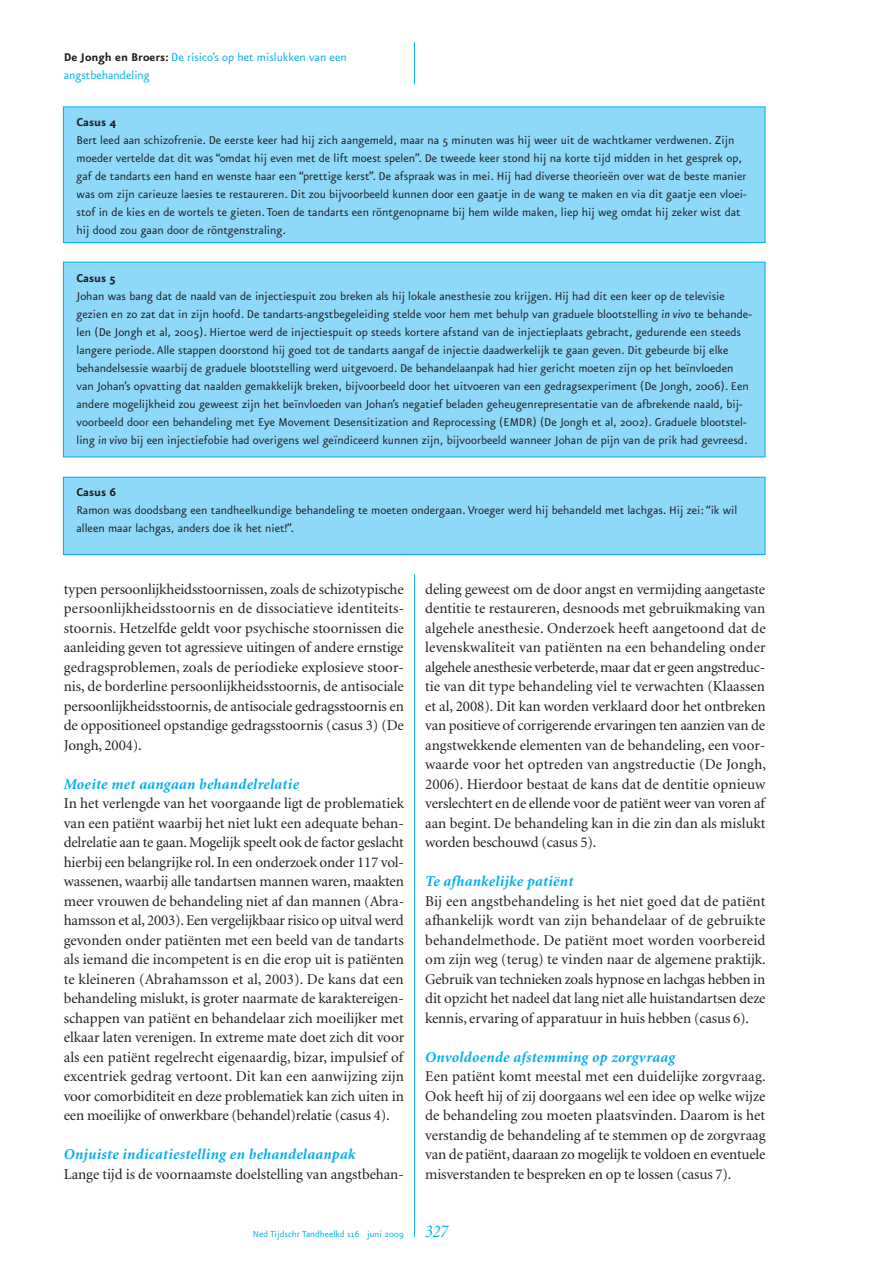
<style>
.page{position:relative;width:893px;height:1263px;background:#fff}
.page>*{position:absolute;margin:0;border:0;box-sizing:border-box;transform-origin:0 0}
.t1{font:15px/19.5px "Minion";letter-spacing:-.01em;color:#231f20;text-align:justify}
.t2{font:italic 700 15px "Minion";letter-spacing:.02em;color:#00aeef}
.t3{font:13.5px/18px "Eureka Sans";color:#231f20}
.t4{font:13.5px/18px "Eureka Sans";color:#00aeef}
.t5{font:700 13.5px "Eureka Sans";color:#231f20}
.t6{font:10.5px "Eureka Sans";color:#00aeef}
.s1{font-weight:700;color:#231f20}
.s2{font-style:italic}
.s3{font-family:"Minion";font-style:italic;font-size:18px}
</style>
<div class="page">
<hr style="left:414px;top:574px;width:1px;height:663px;background:#00aeef">
<hr style="left:414px;top:42px;width:1px;height:43px;background:#00aeef">
<div style="left:63px;top:107px;width:702px;height:136px;background:#8ed8f8"></div>
<div style="left:63px;top:107px;width:702px;height:136px;border:1px solid #00aeef"></div>
<div style="left:63px;top:262px;width:702px;height:195px;background:#8ed8f8"></div>
<div style="left:63px;top:262px;width:702px;height:195px;border:1px solid #00aeef"></div>
<div style="left:63px;top:477px;width:702px;height:77px;background:#8ed8f8"></div>
<div style="left:63px;top:477px;width:702px;height:78px;border:1px solid #00aeef"></div>
<p class="t4" style="left:64px;top:49px;width:284px"><span class="s1">De Jongh en Broers:</span> De risico’s op het mislukken van een angstbehandeling</p>
<p class="t5" style="left:77px;top:117px;width:42px">Casus 4</p>
<p class="t3" style="left:77px;top:132px;width:671px">Bert leed aan schizofrenie. De eerste keer had hij zich aangemeld, maar na 5 minuten was hij weer uit de wachtkamer verdwenen. Zijn moeder vertelde dat dit was “omdat hij even met de lift moest spelen”. De tweede keer stond hij na korte tijd midden in het gesprek op, gaf de tandarts een hand en wenste haar een “prettige kerst”. De afspraak was in mei. Hij had diverse theorieën over wat de beste manier was om zijn carieuze laesies te restaureren. Dit zou bijvoorbeeld kunnen door een gaatje in de wang te maken en via dit gaatje een vloei&shy;stof in de kies en de wortels te gieten. Toen de tandarts een röntgenopname bij hem wilde maken, liep hij weg omdat hij zeker wist dat hij dood zou gaan door de röntgenstraling.</p>
<p class="t5" style="left:77px;top:273px;width:40px">Casus 5</p>
<p class="t3" style="left:77px;top:288px;width:677px">Johan was bang dat de naald van de injectiespuit zou breken als hij lokale anesthesie zou krijgen. Hij had dit een keer op de televisie gezien en zo zat dat in zijn hoofd. De tandarts-angstbegeleiding stelde voor hem met behulp van graduele blootstelling <span class="s2">in vivo</span> te behande&shy;len (De Jongh et al, 2005). Hiertoe werd de injectiespuit op steeds kortere afstand van de injectieplaats gebracht, gedurende een steeds langere periode. Alle stappen doorstond hij goed tot de tandarts aangaf de injectie daadwerkelijk te gaan geven. Dit gebeurde bij elke behandelsessie waarbij de graduele blootstelling werd uitgevoerd. De behandelaanpak had hier gericht moeten zijn op het beïnvloeden van Johan’s opvatting dat naalden gemakkelijk breken, bijvoorbeeld door het uitvoeren van een gedragsexperiment (De Jongh, 2006). Een andere mogelijkheid zou geweest zijn het beïnvloeden van Johan’s negatief beladen geheugenrepresentatie van de afbrekende naald, bij&shy;voorbeeld door een behandeling met Eye Movement Desensitization and Reprocessing (EMDR) (De Jongh et al, 2002). Graduele blootstel&shy;ling <span class="s2">in vivo</span> bij een injectiefobie had overigens wel geïndiceerd kunnen zijn, bijvoorbeeld wanneer Johan de pijn van de prik had gevreesd.</p>
<p class="t5" style="left:77px;top:487px;width:41px">Casus 6</p>
<p class="t3" style="left:77px;top:502px;width:662px">Ramon was doodsbang een tandheelkundige behandeling te moeten ondergaan. Vroeger werd hij behandeld met lachgas. Hij zei: “ik wil alleen maar lachgas, anders doe ik het niet!”.</p>
<p class="t1" style="left:64px;top:581px;width:342px">typen persoonlijkheidsstoornissen, zoals de schizotypische persoonlijkheidsstoornis en de dissociatieve identiteits&shy;stoornis. Hetzelfde geldt voor psychische stoornissen die aanleiding geven tot agressieve uitingen of andere ernstige gedragsproblemen, zoals de periodieke explosieve stoor&shy;nis, de borderline persoonlijkheidsstoornis, de antisociale persoonlijkheidsstoornis, de antisociale gedragsstoornis en de oppositioneel opstandige gedragsstoornis (casus 3) (De Jongh, 2004).</p>
<p class="t2" style="left:64px;top:778px;width:237px">Moeite met aangaan behandelrelatie</p>
<p class="t1" style="left:64px;top:795px;width:342px">In het verlengde van het voorgaande ligt de problematiek van een patiënt waarbij het niet lukt een adequate behan&shy;delrelatie aan te gaan. Mogelijk speelt ook de factor geslacht hierbij een belangrijke rol. In een onderzoek onder 117 vol&shy;wassenen, waarbij alle tandartsen mannen waren, maakten meer vrouwen de behandeling niet af dan mannen (Abra&shy;hamsson et al, 2003). Een vergelijkbaar risico op uitval werd gevonden onder patiënten met een beeld van de tandarts als iemand die incompetent is en die erop uit is patiënten te kleineren (Abrahamsson et al, 2003). De kans dat een behandeling mislukt, is groter naarmate de karaktereigen&shy;schappen van patiënt en behandelaar zich moeilijker met elkaar laten verenigen. In extreme mate doet zich dit voor als een patiënt regelrecht eigenaardig, bizar, impulsief of excentriek gedrag vertoont. Dit kan een aanwijzing zijn voor comorbiditeit en deze problematiek kan zich uiten in een moeilijke of onwerkbare (behandel)relatie (casus 4).</p>
<p class="t2" style="left:64px;top:1148px;width:293px">Onjuiste indicatiestelling en behandelaanpak</p>
<p class="t1" style="left:64px;top:1165px;width:341px">Lange tijd is de voornaamste doelstelling van angstbehan-</p>
<p class="t1" style="left:425px;top:581px;width:342px">deling geweest om de door angst en vermijding aangetaste dentitie te restaureren, desnoods met gebruikmaking van algehele anesthesie. Onderzoek heeft aangetoond dat de levenskwaliteit van patiënten na een behandeling onder algehele anesthesie verbeterde, maar dat er geen angstreduc&shy;tie van dit type behandeling viel te verwachten (Klaassen et al, 2008). Dit kan worden verklaard door het ontbreken van positieve of corrigerende ervaringen ten aanzien van de angstwekkende elementen van de behandeling, een voor&shy;waarde voor het optreden van angstreductie (De Jongh, 2006). Hierdoor bestaat de kans dat de dentitie opnieuw verslechtert en de ellende voor de patiënt weer van voren af aan begint. De behandeling kan in die zin dan als mislukt worden beschouwd (casus 5).</p>
<p class="t2" style="left:425px;top:876px;width:149px">Te afhankelijke patiënt</p>
<p class="t1" style="left:425px;top:892px;width:342px">Bij een angstbehandeling is het niet goed dat de patiënt afhankelijk wordt van zijn behandelaar of de gebruikte behandelmethode. De patiënt moet worden voorbereid om zijn weg (terug) te vinden naar de algemene praktijk.<br>Gebruik van technieken zoals hypnose en lachgas hebben in dit opzicht het nadeel dat lang niet alle huistandartsen deze kennis, ervaring of apparatuur in huis hebben (casus 6).</p>
<p class="t2" style="left:425px;top:1051px;width:251px">Onvoldoende afstemming op zorgvraag</p>
<p class="t1" style="left:425px;top:1068px;width:342px">Een patiënt komt meestal met een duidelijke zorgvraag.<br>Ook heeft hij of zij doorgaans wel een idee op welke wijze de behandeling zou moeten plaatsvinden. Daarom is het verstandig de behandeling af te stemmen op de zorgvraag van de patiënt, daaraan zo mogelijk te voldoen en eventuele misverstanden te bespreken en op te lossen (casus 7).</p>
<p class="t6" style="left:253px;top:1230px;width:197px">Ned Tijdschr Tandheelkd 116 juni 2009 <span class="s3">327</span></p>
</div>
